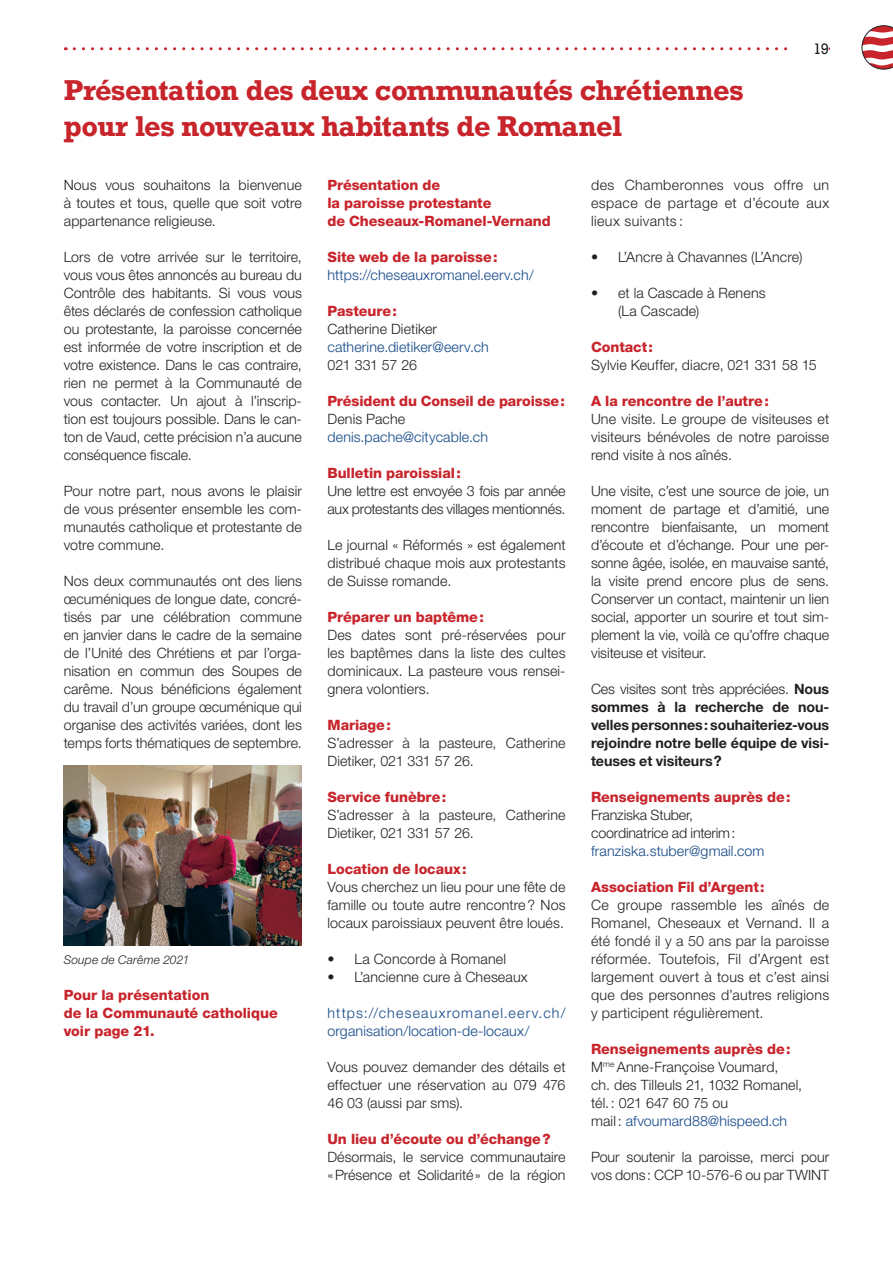
<style>
.page{position:relative;width:893px;height:1263px;background:#fff}
.page>*{position:absolute;margin:0;border:0;box-sizing:border-box;transform-origin:0 0}
.t1{font:700 27px/36px "Rockwell";letter-spacing:-.01em;color:#c8242b}
.t2{font:300 14.25px/18px "Helvetica Neue LT Std";letter-spacing:.005em;color:#231f20;text-align:justify}
.t3{font:800 14.25px/18px "Helvetica Neue LT Std";letter-spacing:-.005em;color:#c8242b}
.t4{font:300 14.25px/18px "Helvetica Neue LT Std";letter-spacing:.01em;color:#124787}
.t5{font:700 14.25px/18px "Helvetica Neue LT Std";letter-spacing:-.005em;color:#231f20;text-align:justify}
.t6{font:300 14.25px "Helvetica Neue LT Std";letter-spacing:-.015em;color:#231f20}
.t7{font:14.25px "Rockwell";color:#231f20}
.t8{font:italic 300 12px "Helvetica Neue LT Std";letter-spacing:.01em;color:#231f20}
.s1{font-weight:300}
.s2{font-weight:800;color:#c8242b}
.s3{color:#124787}
</style>
<div class="page">
<svg style="left:74px;top:47px;width:714px;height:3px"></svg>
<svg style="left:862px;top:26px;width:31px;height:43px"></svg>
<img style="left:64px;top:766px;width:238px;height:180px">
<p class="t7" style="left:813px;top:40px;width:18px">19</p>
<h1 class="t1" style="left:64px;top:72px;width:681px">Présentation des deux communautés chrétiennes pour les nouveaux habitants de Romanel</h1>
<p class="t2" style="left:64px;top:175px;width:240px">Nous vous souhaitons la bienvenue à toutes et tous, quelle que soit votre appartenance religieuse.</p>
<p class="t2" style="left:64px;top:247px;width:240px">Lors de votre arrivée sur le territoire, vous vous êtes annoncés au bureau du Contrôle des habitants. Si vous vous êtes déclarés de confession catholique ou protestante, la paroisse concernée est informée de votre inscription et de votre existence. Dans le cas contraire, rien ne permet à la Communauté de vous contacter. Un ajout à l’inscrip&shy;tion est toujours possible. Dans le can&shy;ton de Vaud, cette précision n’a aucune conséquence fiscale.</p>
<p class="t2" style="left:64px;top:481px;width:240px">Pour notre part, nous avons le plaisir de vous présenter ensemble les com&shy;munautés catholique et protestante de votre commune.</p>
<p class="t2" style="left:64px;top:571px;width:240px">Nos deux communautés ont des liens œcuméniques de longue date, concré&shy;tisés par une célébration commune en janvier dans le cadre de la semaine de l’Unité des Chrétiens et par l’orga&shy;nisation en commun des Soupes de carême. Nous bénéficions également du travail d’un groupe œcuménique qui organise des activités variées, dont les temps forts thématiques de septembre.</p>
<p class="t2" style="left:591px;top:175px;width:240px">des Chamberonnes vous offre un espace de partage et d’écoute aux lieux suivants :</p>
<p class="t2" style="left:591px;top:247px;width:213px">• L’Ancre à Chavannes (L’Ancre)</p>
<p class="t2" style="left:618px;top:283px;width:149px;text-indent:-27px">• et la Cascade à Renens (La Cascade)</p>
<p class="t3" style="left:591px;top:337px;width:64px">Contact:</p>
<p class="t2" style="left:591px;top:355px;width:227px">Sylvie Keuffer, diacre, 021 331 58 15</p>
<p class="t3" style="left:591px;top:391px;width:179px">A la rencontre de l’autre:</p>
<p class="t2" style="left:591px;top:409px;width:240px">Une visite. Le groupe de visiteuses et visiteurs bénévoles de notre paroisse rend visite à nos aînés.</p>
<p class="t2" style="left:591px;top:481px;width:240px">Une visite, c’est une source de joie, un moment de partage et d’amitié, une rencontre bienfaisante, un moment d’écoute et d’échange. Pour une per&shy;sonne âgée, isolée, en mauvaise santé, la visite prend encore plus de sens.<br>Conserver un contact, maintenir un lien social, apporter un sourire et tout sim&shy;plement la vie, voilà ce qu’offre chaque visiteuse et visiteur.</p>
<p class="t5" style="left:591px;top:679px;width:240px"><span class="s1">Ces visites sont très appréciées.</span> Nous sommes à la recherche de nou&shy;velles personnes: souhaiteriez-vous rejoindre notre belle équipe de visi&shy;teuses et visiteurs?</p>
<p class="t3" style="left:591px;top:787px;width:201px">Renseignements auprès de:</p>
<p class="t2" style="left:591px;top:805px;width:146px">Franziska Stuber, coordinatrice ad interim:</p>
<p class="t4" style="left:591px;top:841px;width:175px">franziska.stuber@gmail.com</p>
<p class="t3" style="left:591px;top:877px;width:175px">Association Fil d’Argent:</p>
<p class="t2" style="left:591px;top:895px;width:240px">Ce groupe rassemble les aînés de Romanel, Cheseaux et Vernand. Il a été fondé il y a 50 ans par la paroisse réformée. Toutefois, Fil d’Argent est largement ouvert à tous et c’est ainsi que des personnes d’autres religions y participent régulièrement.</p>
<p class="t2" style="left:591px;top:1039px;width:213px;text-align:left"><span class="s2">Renseignements auprès de:<br></span>M<sup>me</sup> Anne-Françoise Voumard,<br>ch. des Tilleuls 21, 1032 Romanel, tél.: 021 647 60 75 ou<br>mail: <span class="s3">afvoumard88@hispeed.ch</span></p>
<p class="t2" style="left:591px;top:1147px;width:240px">Pour soutenir la paroisse, merci pour vos dons: CCP 10-576-6 ou par TWINT</p>
<p class="t3" style="left:327px;top:176px;width:225px">Présentation de<br>la paroisse protestante<br>de Cheseaux-Romanel-Vernand</p>
<p class="t3" style="left:327px;top:248px;width:172px">Site web de la paroisse:</p>
<p class="t4" style="left:327px;top:265px;width:208px">https://cheseauxromanel.eerv.ch/</p>
<p class="t3" style="left:327px;top:302px;width:71px">Pasteure:</p>
<p class="t2" style="left:327px;top:319px;width:111px">Catherine Dietiker</p>
<p class="t4" style="left:327px;top:337px;width:163px">catherine.dietiker@eerv.ch</p>
<p class="t6" style="left:327px;top:356px;width:91px">021 331 57 26</p>
<p class="t3" style="left:327px;top:392px;width:239px">Président du Conseil de paroisse:</p>
<p class="t2" style="left:327px;top:409px;width:79px">Denis Pache</p>
<p class="t4" style="left:327px;top:427px;width:162px">denis.pache@citycable.ch</p>
<p class="t3" style="left:327px;top:464px;width:135px">Bulletin paroissial:</p>
<p class="t2" style="left:327px;top:481px;width:240px">Une lettre est envoyée 3 fois par année aux protestants des villages mentionnés.</p>
<p class="t2" style="left:327px;top:535px;width:240px">Le journal « Réformés » est également distribué chaque mois aux protestants de Suisse romande.</p>
<p class="t3" style="left:327px;top:608px;width:158px">Préparer un baptême:</p>
<p class="t2" style="left:327px;top:625px;width:240px">Des dates sont pré-réservées pour les baptêmes dans la liste des cultes dominicaux. La pasteure vous rensei&shy;gnera volontiers.</p>
<p class="t3" style="left:327px;top:716px;width:65px">Mariage:</p>
<p class="t2" style="left:327px;top:733px;width:240px">S’adresser à la pasteure, Catherine<br>Dietiker, 021 331 57 26.</p>
<p class="t3" style="left:327px;top:788px;width:120px">Service funèbre:</p>
<p class="t2" style="left:327px;top:805px;width:240px">S’adresser à la pasteure, Catherine<br>Dietiker, 021 331 57 26.</p>
<p class="t3" style="left:327px;top:860px;width:141px">Location de locaux:</p>
<p class="t2" style="left:327px;top:877px;width:240px">Vous cherchez un lieu pour une fête de famille ou toute autre rencontre? Nos locaux paroissiaux peuvent être loués.</p>
<p class="t2" style="left:327px;top:949px;width:180px">• La Concorde à Romanel</p>
<p class="t2" style="left:327px;top:967px;width:202px">• L’ancienne cure à Cheseaux</p>
<p class="t4" style="left:327px;top:1003px;width:240px">https://cheseauxromanel.eerv.ch/ organisation/location-de-locaux/</p>
<p class="t2" style="left:327px;top:1057px;width:240px">Vous pouvez demander des détails et effectuer une réservation au 079 476<br>46 03 (aussi par sms).</p>
<p class="t3" style="left:327px;top:1129px;width:225px">Un lieu d’écoute ou d’échange?</p>
<p class="t2" style="left:327px;top:1147px;width:240px">Désormais, le service communautaire «Présence et Solidarité» de la région</p>
<p class="t8" style="left:64px;top:952px;width:127px">Soupe de Carême 2021</p>
<p class="t3" style="left:64px;top:986px;width:216px">Pour la présentation<br>de la Communauté catholique voir page 21.</p>
</div>
